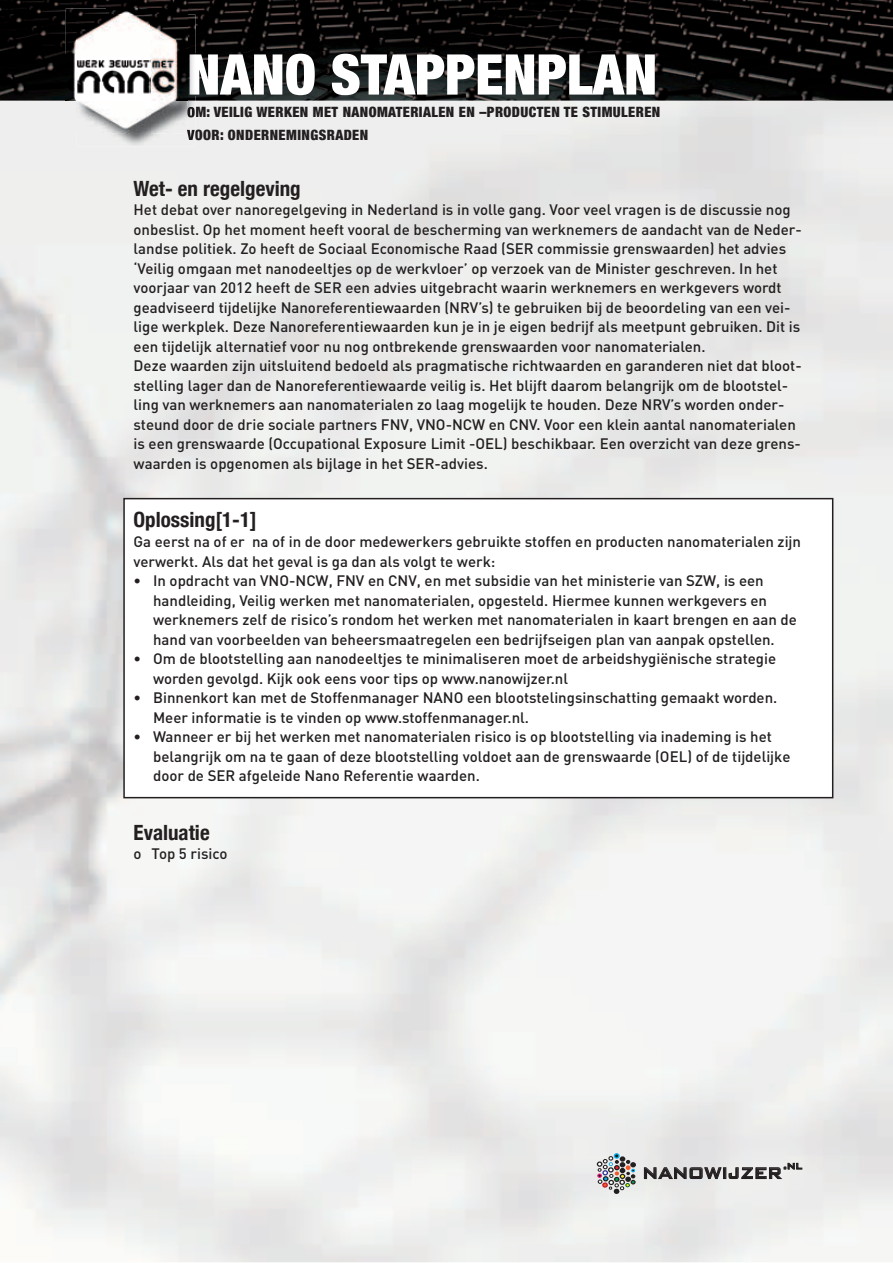
<style>
.page{position:relative;width:893px;height:1263px;background:#fff}
.page>*{position:absolute;margin:0;border:0;box-sizing:border-box;transform-origin:0 0}
.t1{font:900 condensed 56.1px "Helvetica Neue";color:#fff}
.t2{font:500 25.65px "Bank Gothic";color:#231f20;scale:.86 1}
.t3{font:700 condensed 21px "Helvetica Neue";color:#231f20}
.t4{font:500 15px/19.5px "DIN";color:#231f20}
.t5{font:900 condensed 14.25px/22.6px "Helvetica Neue";letter-spacing:.03em;color:#231f20}
</style>
<div class="page">
<img style="left:0;top:0;width:893px;height:1262px">
<div style="left:195px;top:107px;width:465px;height:10px;background:#edeeed"></div>
<div style="left:195px;top:130px;width:173px;height:10px;background:#edeeed"></div>
<img style="left:77px;top:15px;width:118px;height:131px">
<img style="left:190px;top:54px;width:5px;height:41px">
<img style="left:66px;top:55px;width:11px;height:79px">
<img style="left:66px;top:9px;width:40px;height:46px">
<img style="left:106px;top:9px;width:82px;height:6px">
<img style="left:77px;top:101px;width:111px;height:33px">
<svg style="left:187px;top:107px;width:8px;height:10px"></svg>
<svg style="left:187px;top:130px;width:8px;height:10px"></svg>
<svg style="left:123px;top:498px;width:710px;height:300px"></svg>
<svg style="left:597px;top:1153px;width:39px;height:42px;background:#aaa8a8"></svg>
<svg style="left:644px;top:1163px;width:158px;height:16px;background:#b3b2b2"></svg>
<h1 class="t1" style="left:187px;top:40px;width:472px">NANO STAPPENPLAN</h1>
<p class="t5" style="left:187px;top:101px;width:475px">OM: VEILIG WERKEN MET NANOMATERIALEN EN –PRODUCTEN TE STIMULEREN<br>VOOR: ONDERNEMINGSRADEN</p>
<h3 class="t3" style="left:134px;top:176px;width:169px">Wet- en regelgeving</h3>
<p class="t4" style="left:134px;top:200px;width:670px">Het debat over nanoregelgeving in Nederland is in volle gang. Voor veel vragen is de discussie nog onbeslist. Op het moment heeft vooral de bescherming van werknemers de aandacht van de Neder&shy;landse politiek. Zo heeft de Sociaal Economische Raad (SER commissie grenswaarden) het advies ‘Veilig omgaan met nanodeeltjes op de werkvloer’ op verzoek van de Minister geschreven. In het voorjaar van 2012 heeft de SER een advies uitgebracht waarin werknemers en werkgevers wordt geadviseerd tijdelijke Nanoreferentiewaarden (NRV’s) te gebruiken bij de beoordeling van een vei&shy;lige werkplek. Deze Nanoreferentiewaarden kun je in je eigen bedrijf als meetpunt gebruiken. Dit is een tijdelijk alternatief voor nu nog ontbrekende grenswaarden voor nanomaterialen.<br>Deze waarden zijn uitsluitend bedoeld als pragmatische richtwaarden en garanderen niet dat bloot&shy;stelling lager dan de Nanoreferentiewaarde veilig is. Het blijft daarom belangrijk om de blootstel&shy;ling van werknemers aan nanomaterialen zo laag mogelijk te houden. Deze NRV’s worden onder&shy;steund door de drie sociale partners FNV, VNO-NCW en CNV. Voor een klein aantal nanomaterialen is een grenswaarde (Occupational Exposure Limit -OEL) beschikbaar. Een overzicht van deze grens&shy;waarden is opgenomen als bijlage in het SER-advies.</p>
<h3 class="t3" style="left:134px;top:507px;width:125px">Oplossing[1-1]</h3>
<p class="t4" style="left:134px;top:531px;width:669px">Ga eerst na of er na of in de door medewerkers gebruikte stoffen en producten nanomaterialen zijn verwerkt. Als dat het geval is ga dan als volgt te werk:</p>
<p class="t4" style="left:153px;top:570px;width:645px;text-indent:-20px">• In opdracht van VNO-NCW, FNV en CNV, en met subsidie van het ministerie van SZW, is een handleiding, Veilig werken met nanomaterialen, opgesteld. Hiermee kunnen werkgevers en werknemers zelf de risico’s rondom het werken met nanomaterialen in kaart brengen en aan de hand van voorbeelden van beheersmaatregelen een bedrijfseigen plan van aanpak opstellen.</p>
<p class="t4" style="left:153px;top:648px;width:625px;text-indent:-20px">• Om de blootstelling aan nanodeeltjes te minimaliseren moet de arbeidshygiënische strategie worden gevolgd. Kijk ook eens voor tips op www.nanowijzer.nl</p>
<p class="t4" style="left:153px;top:687px;width:626px;text-indent:-20px">• Binnenkort kan met de Stoffenmanager NANO een blootstelingsinschatting gemaakt worden.<br>Meer informatie is te vinden op www.stoffenmanager.nl.</p>
<p class="t4" style="left:153px;top:726px;width:639px;text-indent:-20px">• Wanneer er bij het werken met nanomaterialen risico is op blootstelling via inademing is het belangrijk om na te gaan of deze blootstelling voldoet aan de grenswaarde (OEL) of de tijdelijke door de SER afgeleide Nano Referentie waarden.</p>
<h3 class="t3" style="left:134px;top:819px;width:78px">Evaluatie</h3>
<p class="t4" style="left:134px;top:843px;width:96px">o Top 5 risico</p>
<h2 class="t2" style="left:642px;top:1152px;width:187px">nanowijzer<sup>.nl</sup></h2>
</div>
